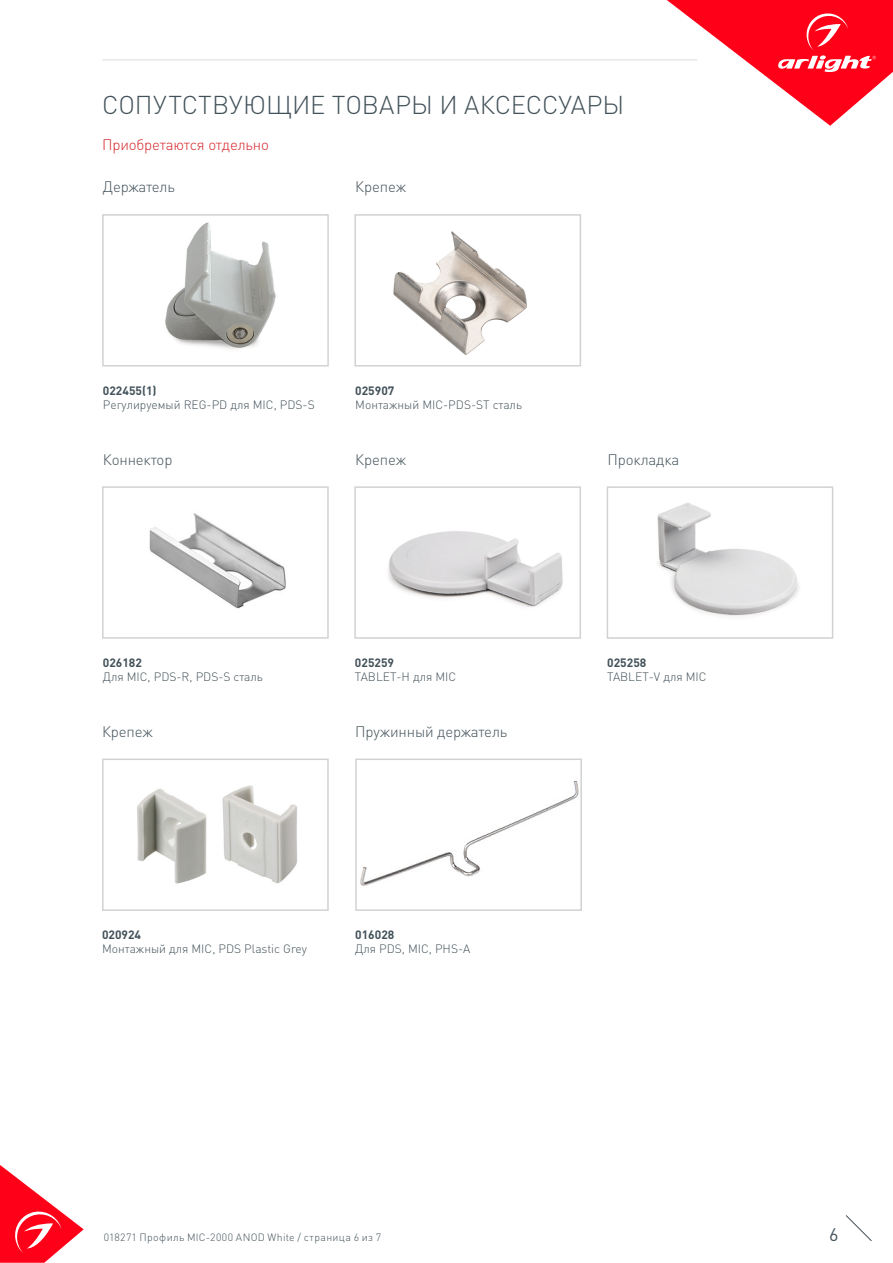
<style>
.page{position:relative;width:893px;height:1263px;background:#fff}
.page>*{position:absolute;margin:0;border:0;box-sizing:border-box;transform-origin:0 0}
.t1{font:300 25.5px "DIN Pro";color:#425159}
.t2{font:18px "DIN Pro";color:#425159}
.t3{font:300 15px "DIN Pro";letter-spacing:-.01em;color:#425159}
.t4{font:300 15px "DIN Pro";letter-spacing:-.01em;color:#d5262a}
.t5{font:300 12px "DIN Pro";color:#425159}
.t6{font:700 12px "DIN Pro";color:#425159}
.t7{font:300 10.5px "DIN Pro";letter-spacing:.035em;color:#425159}
</style>
<div class="page">
<svg style="left:0;top:1165px;width:84px;height:98px"></svg>
<svg style="left:845px;top:1215px;width:27px;height:26px"></svg>
<svg style="left:667px;top:0;width:226px;height:126px"></svg>
<hr style="left:102px;top:60px;width:595px;height:1px;background:#dcdddf">
<img style="left:393px;top:231px;width:134px;height:124px">
<div style="left:354px;top:214px;width:227px;height:152px;border:2px solid #d1d2d4"></div>
<img style="left:165px;top:222px;width:111px;height:127px">
<div style="left:102px;top:214px;width:227px;height:152px;border:2px solid #d1d2d4"></div>
<img style="left:388px;top:531px;width:175px;height:76px">
<div style="left:354px;top:486px;width:227px;height:153px;border:2px solid #d1d2d4"></div>
<img style="left:657px;top:502px;width:142px;height:114px">
<div style="left:607px;top:486px;width:226px;height:153px;border:2px solid #d1d2d4"></div>
<img style="left:149px;top:513px;width:137px;height:96px">
<div style="left:102px;top:486px;width:227px;height:153px;border:2px solid #d1d2d4"></div>
<img style="left:137px;top:785px;width:161px;height:99px">
<div style="left:102px;top:758px;width:227px;height:153px;border:2px solid #d1d2d4"></div>
<img style="left:360px;top:781px;width:219px;height:105px">
<div style="left:355px;top:758px;width:227px;height:153px;border:2px solid #d1d2d4"></div>
<p class="t1" style="left:102px;top:87px;width:524px">СОПУТСТВУЮЩИЕ ТОВАРЫ И АКСЕССУАРЫ</p>
<p class="t4" style="left:102px;top:134px;width:168px">Приобретаются отдельно</p>
<p class="t3" style="left:355px;top:177px;width:52px">Крепеж</p>
<p class="t3" style="left:103px;top:177px;width:73px">Держатель</p>
<p class="t6" style="left:103px;top:382px;width:55px">022455(1)</p>
<p class="t5" style="left:103px;top:397px;width:213px">Регулируемый REG-PD для MIC, PDS-S</p>
<p class="t3" style="left:103px;top:449px;width:71px">Коннектор</p>
<p class="t6" style="left:355px;top:382px;width:41px">025907</p>
<p class="t5" style="left:355px;top:397px;width:168px">Монтажный MIC-PDS-ST сталь</p>
<p class="t3" style="left:355px;top:449px;width:52px">Крепеж</p>
<p class="t3" style="left:608px;top:449px;width:73px">Прокладка</p>
<p class="t6" style="left:103px;top:654px;width:41px">026182</p>
<p class="t5" style="left:103px;top:669px;width:162px">Для MIC, PDS-R, PDS-S сталь</p>
<p class="t6" style="left:355px;top:654px;width:41px">025259</p>
<p class="t5" style="left:355px;top:669px;width:103px">TABLET-H для MIC</p>
<p class="t6" style="left:607px;top:654px;width:41px">025258</p>
<p class="t5" style="left:607px;top:669px;width:101px">TABLET-V для MIC</p>
<p class="t3" style="left:102px;top:721px;width:52px">Крепеж</p>
<p class="t3" style="left:355px;top:721px;width:154px">Пружинный держатель</p>
<p class="t6" style="left:102px;top:926px;width:41px">020924</p>
<p class="t5" style="left:102px;top:941px;width:206px">Монтажный для MIC, PDS Plastic Grey</p>
<p class="t6" style="left:355px;top:926px;width:41px">016028</p>
<p class="t5" style="left:355px;top:941px;width:117px">Для PDS, MIC, PHS-A</p>
<p class="t7" style="left:104px;top:1230px;width:279px">018271 Профиль MIC-2000 ANOD White / страница 6 из 7</p>
<h2 class="t2" style="left:829px;top:1222px;width:11px">6</h2>
</div>
